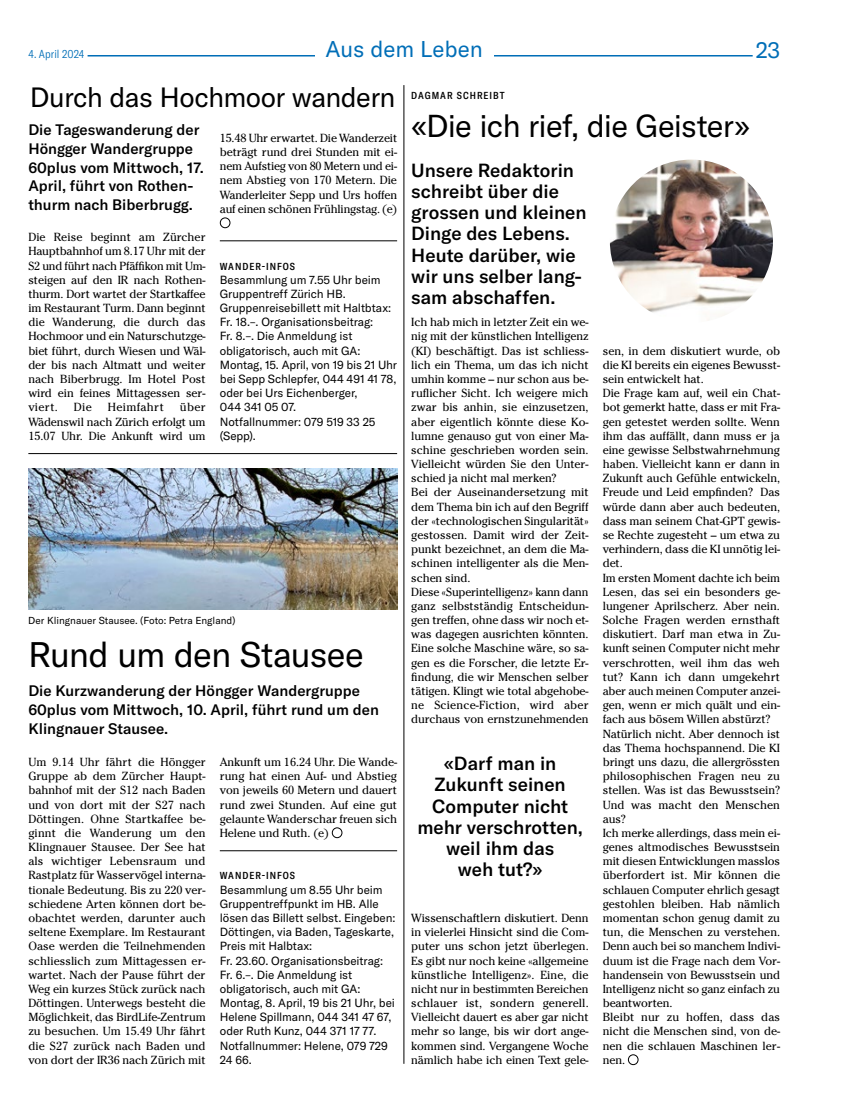
<style>
.page{position:relative;width:851px;height:1117px;background:#fff}
.page>*{position:absolute;margin:0;border:0;box-sizing:border-box;transform-origin:0 0}
.t1{font:35px "GT America";letter-spacing:-.025em;color:#000}
.t2{font:31.25px "GT America";letter-spacing:-.025em;color:#000}
.t3{font:27.5px "GT America";letter-spacing:-.025em;color:#000}
.t4{font:22.5px "GT America";color:#006eb7}
.t5{font:500 18.75px/21.2px "GT America";color:#000}
.t6{font:500 15px/18.8px "GT America";color:#000}
.t7{font:11.75px/14.1px "Cheltenham Std";letter-spacing:-.005em;color:#000;text-align:justify}
.t8{font:11.75px/14.1px "GT America";letter-spacing:-.01em;color:#000}
.t9{font:11.75px "Cheltenham Std";letter-spacing:.025em;color:#000}
.t10{font:300 condensed 11.38px "GT America";letter-spacing:.005em;color:#006eb7}
.t11{font:10px "GT America";color:#000}
.t12{font:500 condensed 10px "GT America";letter-spacing:.1em;color:#000}
</style>
<div class="page">
<hr style="left:88px;top:55px;width:664px;height:1px;background:#006eb7">
<hr style="left:403px;top:85px;width:1px;height:978px;background:#000">
<div style="left:315px;top:39px;width:178px;height:29px;background:#fff"></div>
<div style="left:627px;top:1054px;width:11px;height:10px;border:1px solid #000;border-radius:50%"></div>
<img style="left:609px;top:159px;width:163px;height:163px;border-radius:81px">
<hr style="left:220px;top:240px;width:177px;height:1px;background:#000">
<div style="left:220px;top:217px;width:10px;height:11px;border:1px solid #000;border-radius:50%"></div>
<hr style="left:28px;top:453px;width:369px;height:1px;background:#000">
<hr style="left:220px;top:850px;width:177px;height:1px;background:#000">
<div style="left:332px;top:827px;width:10px;height:10px;border:1px solid #000;border-radius:50%"></div>
<img style="left:28px;top:468px;width:369px;height:141px">
<p class="t10" style="left:28px;top:47px;width:58px">4. April 2024</p>
<h3 class="t4" style="left:325px;top:36px;width:159px">Aus dem Leben</h3>
<h3 class="t4" style="left:755px;top:37px;width:26px">23</h3>
<h3 class="t3" style="left:30px;top:81px;width:367px">Durch das Hochmoor wandern</h3>
<p class="t6" style="left:28px;top:120px;width:177px">Die Tageswanderung der<br>Höngger Wandergruppe<br>60plus vom Mittwoch, 17.<br>April, führt von Rothen&shy;thurm nach Biberbrugg.</p>
<p class="t7" style="left:28px;top:230px;width:179px">Die Reise beginnt am Zürcher Hauptbahnhof um 8.17 Uhr mit der S2 und führt nach Pfäffikon mit Um&shy;steigen auf den IR nach Rothen&shy;thurm. Dort wartet der Startkaffee im Restaurant Turm. Dann beginnt die Wanderung, die durch das Hochmoor und ein Naturschutzge&shy;biet führt, durch Wiesen und Wäl&shy;der bis nach Altmatt und weiter nach Biberbrugg. Im Hotel Post wird ein feines Mittagessen ser&shy;viert.</p>
<p class="t7" style="left:74px;top:400px;width:19px">Die</p>
<p class="t9" style="left:108px;top:400px;width:58px">Heimfahrt</p>
<p class="t7" style="left:28px;top:400px;width:179px;text-indent:151px">über Wädenswil nach Zürich erfolgt um 15.07 Uhr. Die Ankunft wird um</p>
<p class="t7" style="left:220px;top:131px;width:179px">15.48 Uhr erwartet. Die Wanderzeit beträgt rund drei Stunden mit ei&shy;nem Aufstieg von 80 Metern und ei&shy;nem Abstieg von 170 Metern. Die Wanderleiter Sepp und Urs hoffen auf einen schönen Frühlingstag. (e)</p>
<p class="t12" style="left:220px;top:260px;width:77px">WANDER-INFOS</p>
<p class="t8" style="left:220px;top:272px;width:179px">Besammlung um 7.55 Uhr beim<br>Gruppentreff Zürich HB.<br>Gruppenreisebillett mit Haltbtax:<br>Fr. 18.–. Organisationsbeitrag:<br>Fr. 8.–. Die Anmeldung ist obligatorisch, auch mit GA:<br>Montag, 15. April, von 19 bis 21 Uhr bei Sepp Schlepfer, 044 491 41 78, oder bei Urs Eichenberger,<br>044 341 05 07.<br>Notfallnummer: 079 519 33 25 (Sepp).</p>
<p class="t11" style="left:28px;top:614px;width:209px">Der Klingnauer Stausee. (Foto: Petra England)</p>
<h1 class="t1" style="left:28px;top:633px;width:337px">Rund um den Stausee</h1>
<p class="t6" style="left:28px;top:681px;width:352px">Die Kurzwanderung der Höngger Wandergruppe<br>60plus vom Mittwoch, 10. April, führt rund um den<br>Klingnauer Stausee.</p>
<p class="t7" style="left:28px;top:754px;width:179px">Um 9.14 Uhr fährt die Höngger Gruppe ab dem Zürcher Haupt&shy;bahnhof mit der S12 nach Baden und von dort mit der S27 nach Döttingen. Ohne Startkaffee be&shy;ginnt die Wanderung um den Klingnauer Stausee. Der See hat als wichtiger Lebensraum und Rastplatz für Wasservögel interna&shy;tionale Bedeutung. Bis zu 220 ver&shy;schiedene Arten können dort be&shy;obachtet werden, darunter auch seltene Exemplare. Im Restaurant Oase werden die Teilnehmenden schliesslich zum Mittagessen er&shy;wartet. Nach der Pause führt der Weg ein kurzes Stück zurück nach Döttingen. Unterwegs besteht die Möglichkeit, das BirdLife-Zentrum zu besuchen. Um 15.49 Uhr fährt die S27 zurück nach Baden und von dort der IR36 nach Zürich mit</p>
<p class="t7" style="left:220px;top:754px;width:179px">Ankunft um 16.24 Uhr. Die Wande&shy;rung hat einen Auf- und Abstieg von jeweils 60 Metern und dauert rund zwei Stunden. Auf eine gut gelaunte Wanderschar freuen sich Helene und Ruth. (e)</p>
<p class="t12" style="left:220px;top:869px;width:77px">WANDER-INFOS</p>
<p class="t8" style="left:220px;top:882px;width:177px">Besammlung um 8.55 Uhr beim<br>Gruppentreffpunkt im HB. Alle lösen das Billett selbst. Eingeben:<br>Döttingen, via Baden, Tageskarte,<br>Preis mit Halbtax:<br>Fr. 23.60. Organisationsbeitrag:<br>Fr. 6.–. Die Anmeldung ist obligatorisch, auch mit GA:<br>Montag, 8. April, 19 bis 21 Uhr, bei<br>Helene Spillmann, 044 341 47 67, oder Ruth Kunz, 044 371 17 77.<br>Notfallnummer: Helene, 079 729<br>24 66.</p>
<p class="t12" style="left:411px;top:90px;width:95px">DAGMAR SCHREIBT</p>
<h2 class="t2" style="left:411px;top:107px;width:340px">«Die ich rief, die Geister»</h2>
<h3 class="t5" style="left:411px;top:159px;width:177px">Unsere Redaktorin schreibt über die grossen und kleinen<br>Dinge des Lebens.<br>Heute darüber, wie wir uns selber lang&shy;sam abschaffen.</h3>
<p class="t7" style="left:411px;top:315px;width:179px;text-align:left">Ich hab mich in letzter Zeit ein we&shy;nig mit der künstlichen Intelligenz (KI) beschäftigt. Das ist schliess&shy;lich ein Thema, um das ich nicht umhin komme – nur schon aus be&shy;ruflicher Sicht. Ich weigere mich zwar bis anhin, sie einzusetzen, aber eigentlich könnte diese Ko&shy;lumne genauso gut von einer Ma&shy;schine geschrieben worden sein.<br>Vielleicht würden Sie den Unter&shy;schied ja nicht mal merken?<br>Bei der Auseinandersetzung mit dem Thema bin ich auf den Begriff der «technologischen Singularität» gestossen. Damit wird der Zeit&shy;punkt bezeichnet, an dem die Ma&shy;schinen intelligenter als die Men&shy;schen sind.<br>Diese «Superintelligenz» kann dann ganz selbstständig Entscheidun&shy;gen treffen, ohne dass wir noch et&shy;was dagegen ausrichten könnten.<br>Eine solche Maschine wäre, so sa&shy;gen es die Forscher, die letzte Er&shy;findung, die wir Menschen selber tätigen. Klingt wie total abgehobe&shy;ne Science-Fiction, wird aber durchaus von ernstzunehmenden</p>
<h3 class="t5" style="left:417px;top:752px;width:167px;text-align:center">«Darf man in<br>Zukunft seinen<br>Computer nicht mehr verschrotten, weil ihm das<br>weh tut?»</h3>
<p class="t7" style="left:411px;top:910px;width:179px">Wissenschaftlern diskutiert. Denn in vielerlei Hinsicht sind die Com&shy;puter uns schon jetzt überlegen.<br>Es gibt nur noch keine «allgemeine künstliche Intelligenz». Eine, die nicht nur in bestimmten Bereichen schlauer ist, sondern generell.<br>Vielleicht dauert es aber gar nicht mehr so lange, bis wir dort ange&shy;kommen sind. Vergangene Woche nämlich habe ich einen Text gele-</p>
<p class="t7" style="left:602px;top:343px;width:179px;text-align:left">sen, in dem diskutiert wurde, ob die KI bereits ein eigenes Bewusst&shy;sein entwickelt hat.<br>Die Frage kam auf, weil ein Chat&shy;bot gemerkt hatte, dass er mit Fra&shy;gen getestet werden sollte. Wenn ihm das auffällt, dann muss er ja eine gewisse Selbstwahrnehmung haben. Vielleicht kann er dann in<br>Zukunft auch Gefühle entwickeln,<br>Freude und Leid empfinden? Das würde dann aber auch bedeuten, dass man seinem Chat-GPT gewis&shy;se Rechte zugesteht – um etwa zu verhindern, dass die KI unnötig lei&shy;det.<br>Im ersten Moment dachte ich beim<br>Lesen, das sei ein besonders ge&shy;lungener Aprilscherz. Aber nein.<br>Solche Fragen werden ernsthaft diskutiert. Darf man etwa in Zu&shy;kunft seinen Computer nicht mehr verschrotten, weil ihm das weh tut? Kann ich dann umgekehrt aber auch meinen Computer anzei&shy;gen, wenn er mich quält und ein&shy;fach aus bösem Willen abstürzt?<br>Natürlich nicht. Aber dennoch ist das Thema hochspannend. Die KI bringt uns dazu, die allergrössten philosophischen Fragen neu zu stellen. Was ist das Bewusstsein?<br>Und was macht den Menschen aus?<br>Ich merke allerdings, dass mein ei&shy;genes altmodisches Bewusstsein mit diesen Entwicklungen masslos überfordert ist. Mir können die schlauen Computer ehrlich gesagt gestohlen bleiben. Hab nämlich momentan schon genug damit zu tun, die Menschen zu verstehen.<br>Denn auch bei so manchem Indivi&shy;duum ist die Frage nach dem Vor&shy;handensein von Bewusstsein und<br>Intelligenz nicht so ganz einfach zu beantworten.<br>Bleibt nur zu hoffen, dass das nicht die Menschen sind, von de&shy;nen die schlauen Maschinen ler&shy;nen.</p>
</div>
